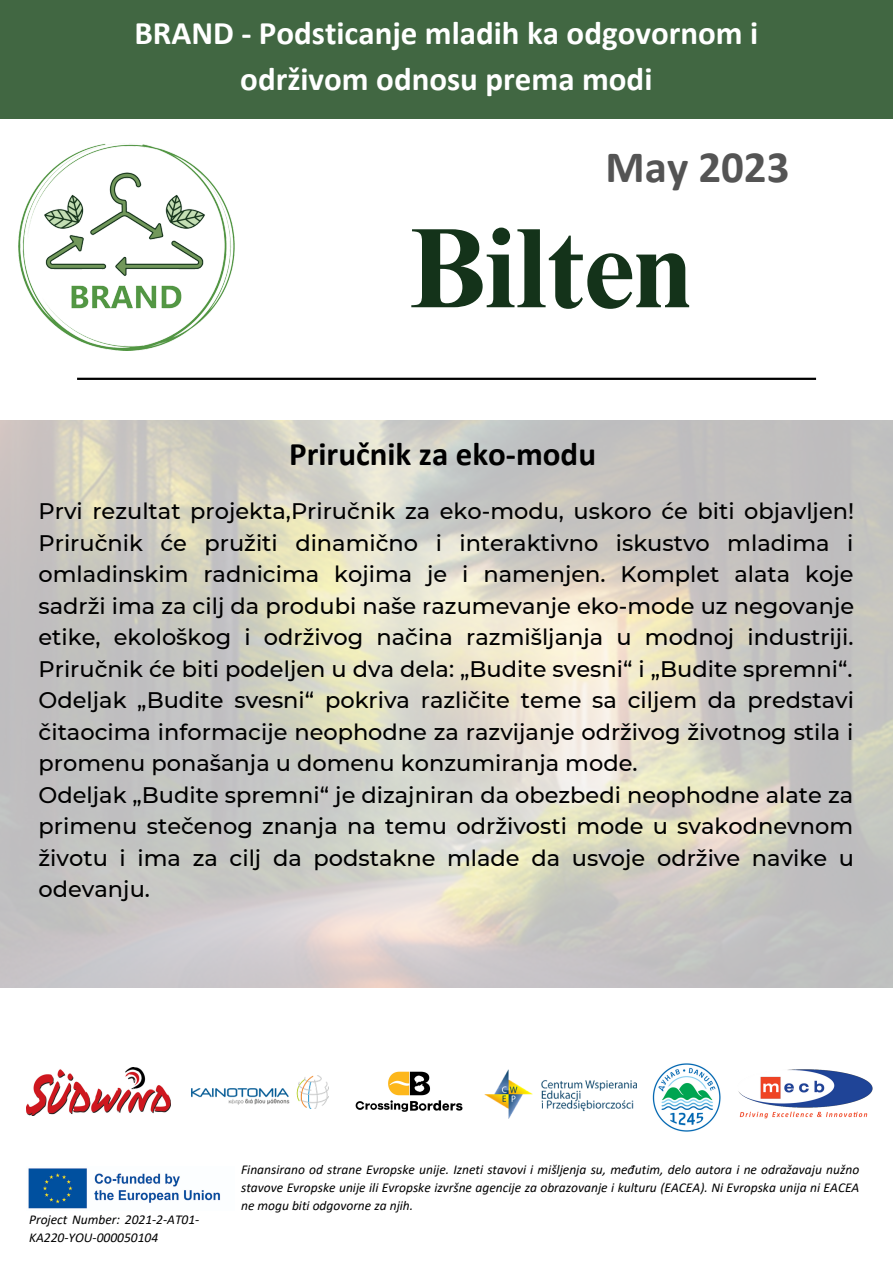
<style>
.page{position:relative;width:893px;height:1264px;background:#fff}
.page>*{position:absolute;margin:0;border:0;box-sizing:border-box;transform-origin:0 0}
.t1{font:700 113.4px "Times NRMT Pro";color:#14331a}
.t2{font:700 45px "Calibri";color:#545454}
.t3{font:700 33px/46px "Calibri";color:#fff;text-align:center}
.t4{font:700 33px "Calibri";color:#000}
.t5{font:500 22.5px/31.5px "Montserrat";color:#000;text-align:justify}
.t6{font:italic 13.5px/18px "Calibri";color:#000}
</style>
<div class="page">
<div style="left:0;top:0;width:892px;height:118px;background:#416742"></div>
<img style="left:18px;top:144px;width:216px;height:207px">
<hr style="left:77px;top:378px;width:739px;height:2px;background:#000">
<img style="left:28px;top:1168px;width:193px;height:41px">
<img style="left:355px;top:1071px;width:108px;height:41px">
<img style="left:484px;top:1069px;width:152px;height:49px">
<img style="left:652px;top:1063px;width:69px;height:69px">
<img style="left:191px;top:1075px;width:137px;height:33px">
<img style="left:738px;top:1069px;width:133px;height:50px">
<img style="left:26px;top:1067px;width:144px;height:48px">
<p class="t3" style="left:134px;top:12px;width:625px">BRAND - Podsticanje mladih ka odgovornom i održivom odnosu prema modi</p>
<p class="t2" style="left:605px;top:148px;width:185px">May 2023</p>
<p class="t1" style="left:409px;top:226px;width:283px">Bilten</p>
<p class="t4" style="left:289px;top:440px;width:308px">Priručnik za eko-modu</p>
<p class="t5" style="left:39px;top:495px;width:817px">Prvi rezultat projekta,Priručnik za eko-modu, uskoro će biti objavljen!<br>Priručnik će pružiti dinamično i interaktivno iskustvo mladima i omladinskim radnicima kojima je i namenjen. Komplet alata koje sadrži ima za cilj da produbi naše razumevanje eko-mode uz negovanje etike, ekološkog i održivog načina razmišljanja u modnoj industriji.<br>Priručnik će biti podeljen u dva dela: „Budite svesni“ i „Budite spremni“.</p>
<p class="t5" style="left:39px;top:684px;width:817px">Odeljak „Budite svesni“ pokriva različite teme sa ciljem da predstavi čitaocima informacije neopһodne za razvijanje održivog životnog stila i promenu ponašanja u domenu konzumiranja mode.</p>
<p class="t5" style="left:39px;top:778px;width:817px">Odeljak „Budite spremni“ je dizajniran da obezbedi neopһodne alate za primenu stečenog znanja na temu održivosti mode u svakodnevnom životu i ima za cilj da podstakne mlade da usvoje održive navike u odevanju.</p>
<p class="t6" style="left:29px;top:1211px;width:172px">Project Number: 2021-2-AT01-<br>KA220-YOU-000050104</p>
<p class="t6" style="left:241px;top:1161px;width:619px;text-align:justify">Finansirano od strane Evropske unije. Izneti stavovi i mišljenja su, međutim, delo autora i ne odražavaju nužno stavove Evropske unije ili Evropske izvršne agencije za obrazovanje i kulturu (EACEA). Ni Evropska unija ni EACEA ne mogu biti odgovorne za njih.</p>
</div>
